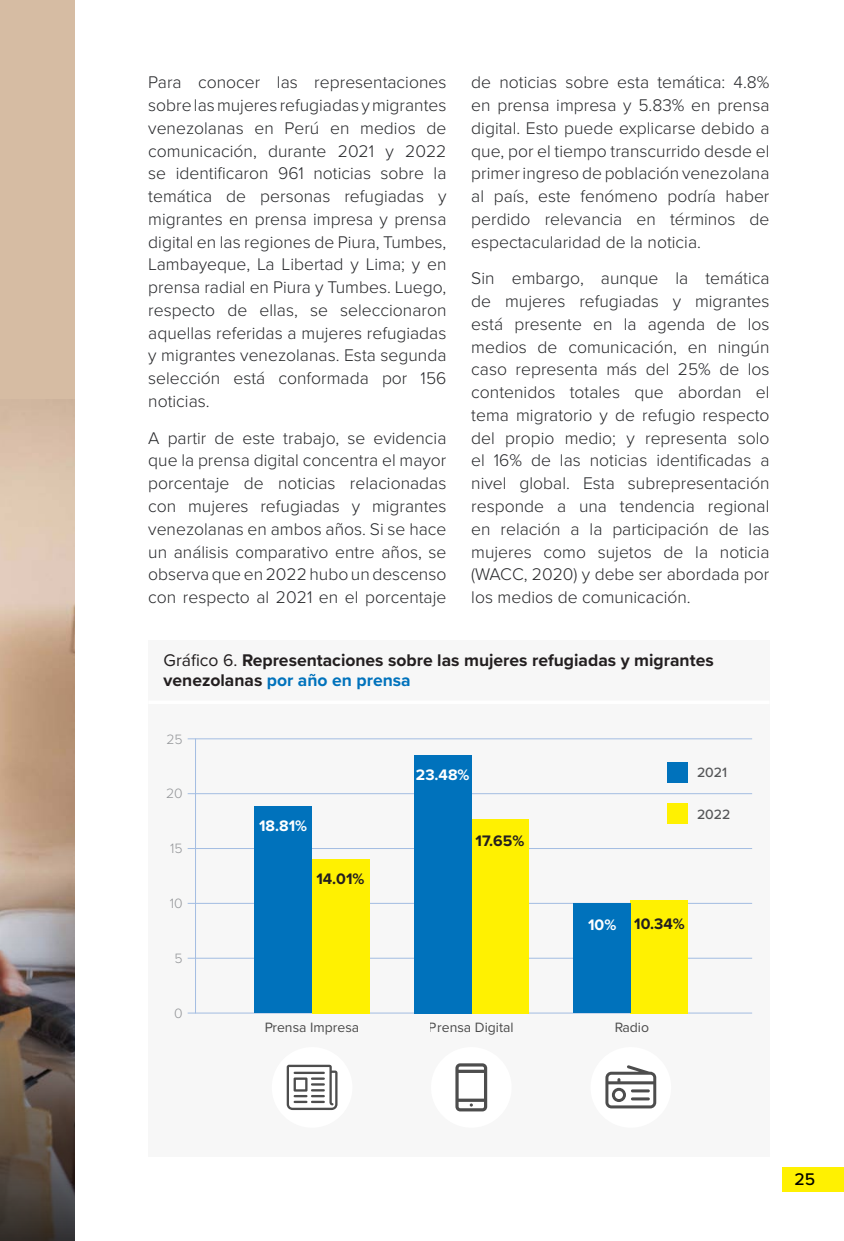
<style>
.page{position:relative;width:844px;height:1241px;background:#fff}
.page>*{position:absolute;margin:0;border:0;box-sizing:border-box;transform-origin:0 0}
.Cuerpo_de_texto{font:300 17.5px/22.8px "Proxima Nova";color:#27282b;text-align:justify}
.Gráfico{font:700 17.5px/19.2px "Proxima Nova";color:#231f20}
.t1{font:500 17.5px "Proxima Nova";color:#000}
.t2{font:700 15.75px "Proxima Nova";color:#231f20}
.t3{font:700 15.75px "Proxima Nova";color:#fff}
.t4{font:14px "Proxima Nova";color:#000}
.t5{font:300 14px "Proxima Nova";color:#939598}
.t6{font:500 14px "Proxima Nova";color:#545557}
.s1{font-weight:400}
.s2{color:#0072bc}
</style>
<div class="page">
<div style="left:782px;top:1166px;width:61px;height:25px;background:#fff101"></div>
<div style="left:0;top:0;width:74px;height:1240px;background:#d6bca3"></div>
<img style="left:0;top:399px;width:74px;height:472px">
<svg style="left:0;top:871px;width:74px;height:369px;background:#6e625b"></svg>
<div style="left:148px;top:640px;width:621px;height:516px;background:#f7f7f7"></div>
<hr style="left:195px;top:738px;width:1px;height:275px;background:#a3bde2">
<hr style="left:148px;top:700px;width:621px;height:4px;background:#fff">
<hr style="left:188px;top:1012px;width:564px;height:1px;background:#a3bde2">
<hr style="left:188px;top:957px;width:564px;height:1px;background:#a3bde2">
<hr style="left:188px;top:902px;width:564px;height:1px;background:#a3bde2">
<hr style="left:188px;top:848px;width:564px;height:1px;background:#a3bde2">
<hr style="left:188px;top:793px;width:564px;height:1px;background:#a3bde2">
<hr style="left:188px;top:738px;width:564px;height:1px;background:#a3bde2">
<div style="left:312px;top:859px;width:57px;height:154px;background:#fff101"></div>
<div style="left:471px;top:819px;width:57px;height:194px;background:#fff101"></div>
<div style="left:630px;top:899px;width:58px;height:114px;background:#fff101"></div>
<div style="left:254px;top:806px;width:58px;height:207px;background:#0072bc"></div>
<div style="left:414px;top:755px;width:57px;height:258px;background:#0072bc"></div>
<div style="left:573px;top:903px;width:57px;height:110px;background:#0072bc"></div>
<div style="left:667px;top:762px;width:21px;height:21px;background:#0072bc"></div>
<div style="left:667px;top:803px;width:21px;height:21px;background:#fff101"></div>
<div style="left:272px;top:1046px;width:80px;height:81px;background:#fff;border-radius:50%"></div>
<div style="left:431px;top:1046px;width:80px;height:81px;background:#fff;border-radius:50%"></div>
<div style="left:590px;top:1046px;width:81px;height:81px;background:#fff;border-radius:50%"></div>
<svg style="left:286px;top:1064px;width:51px;height:45px"></svg>
<svg style="left:605px;top:1065px;width:51px;height:43px"></svg>
<svg style="left:455px;top:1063px;width:32px;height:48px"></svg>
<p class="Cuerpo_de_texto" style="left:148px;top:70px;width:299px">Para conocer las representaciones sobre las mujeres refugiadas y migrantes venezolanas en Perú en medios de comunicación, durante 2021 y 2022 se identificaron 961 noticias sobre la temática de personas refugiadas y migrantes en prensa impresa y prensa digital en las regiones de Piura, Tumbes, Lambayeque, La Libertad y Lima; y en prensa radial en Piura y Tumbes. Luego, respecto de ellas, se seleccionaron aquellas referidas a mujeres refugiadas y migrantes venezolanas. Esta segunda selección está conformada por 156 noticias.</p>
<p class="Cuerpo_de_texto" style="left:148px;top:425px;width:300px">A partir de este trabajo, se evidencia que la prensa digital concentra el mayor porcentaje de noticias relacionadas con mujeres refugiadas y migrantes venezolanas en ambos años. Si se hace un análisis comparativo entre años, se observa que en 2022 hubo un descenso con respecto al 2021 en el porcentaje</p>
<p class="Cuerpo_de_texto" style="left:471px;top:70px;width:300px">de noticias sobre esta temática: 4.8% en prensa impresa y 5.83% en prensa digital. Esto puede explicarse debido a que, por el tiempo transcurrido desde el primer ingreso de población venezolana al país, este fenómeno podría haber perdido relevancia en términos de espectacularidad de la noticia.</p>
<p class="Cuerpo_de_texto" style="left:471px;top:266px;width:300px">Sin embargo, aunque la temática de mujeres refugiadas y migrantes está presente en la agenda de los medios de comunicación, en ningún caso representa más del 25% de los contenidos totales que abordan el tema migratorio y de refugio respecto del propio medio; y representa solo el 16% de las noticias identificadas a nivel global. Esta subrepresentación responde a una tendencia regional en relación a la participación de las mujeres como sujetos de la noticia (WACC, 2020) y debe ser abordada por los medios de comunicación.</p>
<p class="Gráfico" style="left:163px;top:650px;width:551px"><span class="s1">Gráfico 6.</span> Representaciones sobre las mujeres refugiadas y migrantes venezolanas <span class="s2">por año en prensa</span></p>
<p class="t5" style="left:166px;top:728px;width:18px">25</p>
<p class="t5" style="left:166px;top:782px;width:18px">20</p>
<p class="t5" style="left:170px;top:837px;width:14px">15</p>
<p class="t5" style="left:170px;top:893px;width:14px">10</p>
<p class="t5" style="left:174px;top:947px;width:10px">5</p>
<p class="t5" style="left:174px;top:1002px;width:10px">0</p>
<p class="t3" style="left:259px;top:814px;width:49px">18.81%</p>
<p class="t2" style="left:316px;top:867px;width:50px">14.01%</p>
<p class="t3" style="left:416px;top:762px;width:55px">23.48%</p>
<p class="t2" style="left:475px;top:828px;width:50px">17.65%</p>
<p class="t6" style="left:696px;top:762px;width:32px">2021</p>
<p class="t6" style="left:696px;top:803px;width:35px">2022</p>
<p class="t3" style="left:588px;top:912px;width:30px">10%</p>
<p class="t2" style="left:634px;top:911px;width:52px">10.34%</p>
<p class="t4" style="left:264px;top:1016px;width:97px">Prensa Impresa</p>
<p class="t4" style="left:429px;top:1016px;width:86px">Prensa Digital</p>
<p class="t4" style="left:614px;top:1016px;width:36px">Radio</p>
<p class="t1" style="left:794px;top:1166px;width:22px">25</p>
</div>
